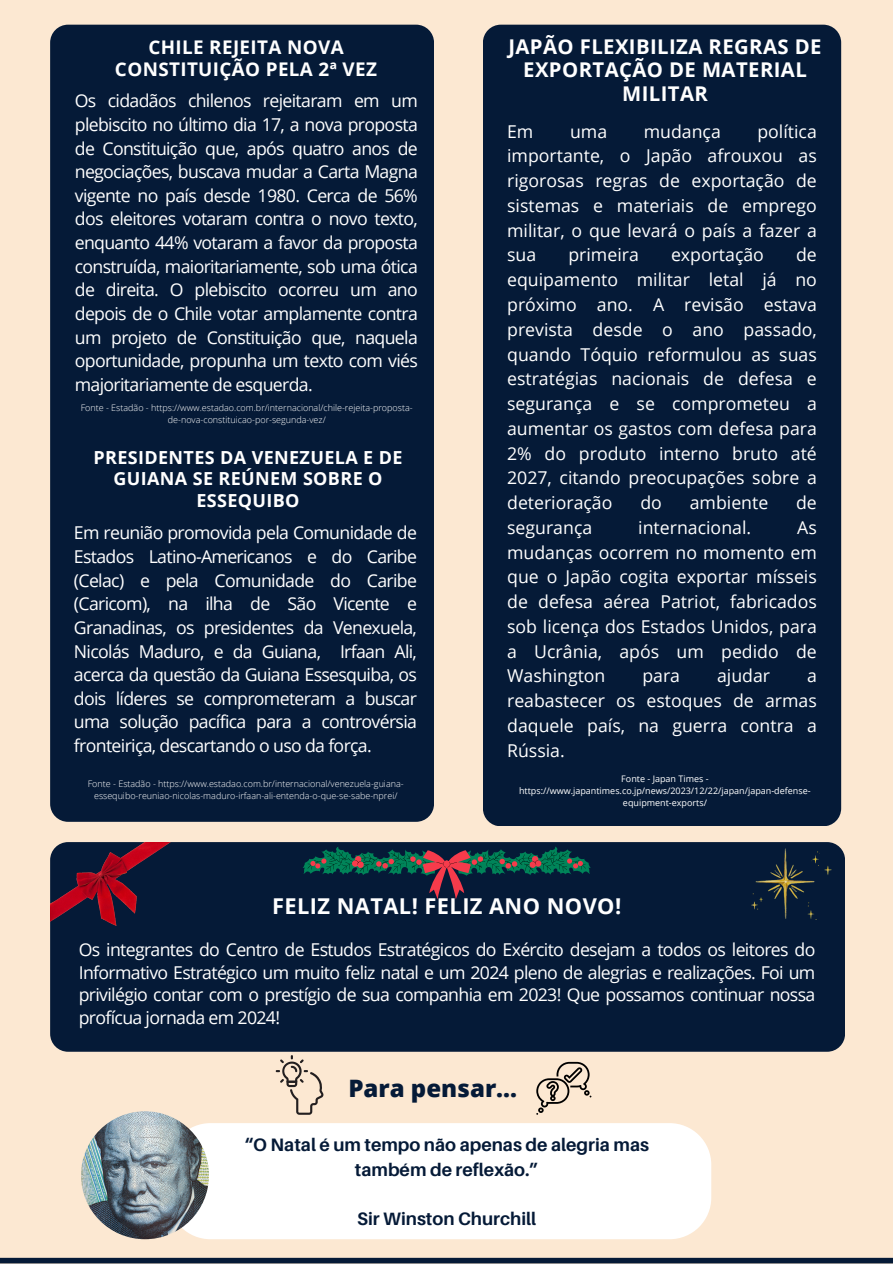
<style>
.page{position:relative;width:893px;height:1264px;background:#fff}
.page>*{position:absolute;margin:0;border:0;box-sizing:border-box;transform-origin:0 0}
.t1{font:800 24px "Open Sans";color:#051a37}
.t2{font:700 21.75px "Open Sans";letter-spacing:.02em;color:#fff}
.t3{font:700 20.25px/23.7px "Open Sans";letter-spacing:.02em;color:#fff;text-align:center}
.t4{font:700 18.75px/22.5px "Open Sans";letter-spacing:.02em;color:#fff;text-align:center}
.t5{font:700 18px/24.8px "Aileron";color:#051a37;text-align:center}
.t6{font:700 18px/21.3px "Open Sans";letter-spacing:.02em;color:#fff;text-align:center}
.t7{font:17.7px/24.8px "Open Sans";color:#fff;text-align:justify}
.t8{font:300 9px/12px "Open Sans";color:#fff;text-align:center}
.t9{font:9px/12px "Open Sans";color:#fff;text-align:center}
</style>
<div class="page">
<div style="left:0;top:0;width:892px;height:1263px;background:#fce8d2"></div>
<div style="left:50px;top:842px;width:795px;height:209px;background:#051a37;border-radius:18px"></div>
<div style="left:50px;top:25px;width:384px;height:796px;background:#051a37;border-radius:18px"></div>
<div style="left:169px;top:1123px;width:542px;height:116px;background:#fff"></div>
<div style="left:483px;top:25px;width:358px;height:801px;background:#051a37;border-radius:18px"></div>
<img style="left:81px;top:1111px;width:128px;height:128px;border-radius:50%">
<svg style="left:276px;top:1055px;width:47px;height:59px"></svg>
<svg style="left:536px;top:1061px;width:55px;height:53px"></svg>
<div style="left:0;top:1257px;width:892px;height:6px;background:#051a37"></div>
<svg style="left:303px;top:846px;width:287px;height:53px"></svg>
<img style="left:50px;top:842px;width:120px;height:83px">
<img style="left:751px;top:848px;width:80px;height:71px">
<p class="t4" style="left:115px;top:35px;width:263px">CHILE REJEITA NOVA<br>CONSTITUIÇÃO PELA 2ª VEZ</p>
<p class="t7" style="left:75px;top:88px;width:344px;line-height:23.7px">Os cidadãos chilenos rejeitaram em um plebiscito no último dia 17, a nova proposta de Constituição que, após quatro anos de negociações, buscava mudar a Carta Magna vigente no país desde 1980. Cerca de 56% dos eleitores votaram contra o novo texto, enquanto 44% votaram a favor da proposta construída, maioritariamente, sob uma ótica de direita. O plebiscito ocorreu um ano depois de o Chile votar amplamente contra um projeto de Constituição que, naquela oportunidade, propunha um texto com viés majoritariamente de esquerda.</p>
<p class="t8" style="left:81px;top:402px;width:333px">Fonte - Estadão - https://www.estadao.com.br/internacional/chile-rejeita-proposta&shy;de-nova-constituicao-por-segunda-vez/</p>
<p class="t6" style="left:93px;top:446px;width:310px">PRESIDENTES DA VENEZUELA E DE<br>GUIANA SE REÚNEM SOBRE O<br>ESSEQUIBO</p>
<p class="t7" style="left:74px;top:520px;width:344px;line-height:23.7px">Em reunião promovida pela Comunidade de Estados Latino-Americanos e do Caribe (Celac) e pela Comunidade do Caribe (Caricom), na ilha de São Vicente e Granadinas, os presidentes da Venexuela, Nicolás Maduro, e da Guiana, Irfaan Ali, acerca da questão da Guiana Essesquiba, os dois líderes se comprometeram a buscar uma solução pacífica para a controvérsia fronteiriça, descartando o uso da força.</p>
<p class="t8" style="left:88px;top:778px;width:317px">Fonte - Estadão - https://www.estadao.com.br/internacional/venezuela-guiana&shy;essequibo-reuniao-nicolas-maduro-irfaan-ali-entenda-o-que-se-sabe-nprei/</p>
<p class="t3" style="left:508px;top:34px;width:315px">JAPÃO FLEXIBILIZA REGRAS DE<br>EXPORTAÇÃO DE MATERIAL<br>MILITAR</p>
<p class="t7" style="left:507px;top:118px;width:311px;text-indent:250px">política importante, o Japão afrouxou as rigorosas regras de exportação de sistemas e materiais de emprego militar, o que levará o país a fazer a sua</p>
<p class="t7" style="left:507px;top:118px;width:28px">Em</p>
<p class="t7" style="left:570px;top:118px;width:39px">uma</p>
<p class="t7" style="left:643px;top:118px;width:79px">mudança</p>
<p class="t7" style="left:507px;top:242px;width:311px;text-indent:289px">de equipamento militar letal já no próximo ano. A revisão estava prevista desde o ano passado, quando Tóquio reformulou as suas estratégias nacionais de defesa e segurança e se comprometeu a aumentar os gastos com defesa para 2% do produto interno bruto até 2027, citando preocupações sobre a deterioração</p>
<p class="t7" style="left:568px;top:242px;width:72px">primeira</p>
<p class="t7" style="left:671px;top:242px;width:94px">exportação</p>
<p class="t7" style="left:640px;top:490px;width:23px">do</p>
<p class="t7" style="left:689px;top:490px;width:80px">ambiente</p>
<p class="t7" style="left:796px;top:490px;width:22px">de</p>
<p class="t7" style="left:507px;top:514px;width:87px">segurança</p>
<p class="t7" style="left:638px;top:514px;width:114px">internacional.</p>
<p class="t7" style="left:507px;top:514px;width:311px;text-indent:290px">As mudanças ocorrem no momento em que o Japão cogita exportar mísseis de defesa aérea Patriot, fabricados sob licença dos Estados Unidos, para a Ucrânia, após um pedido de Washington</p>
<p class="t7" style="left:642px;top:663px;width:39px">para</p>
<p class="t7" style="left:717px;top:663px;width:55px">ajudar</p>
<p class="t7" style="left:507px;top:663px;width:311px;text-indent:300px">a reabastecer os estoques de armas daquele país, na guerra contra a Rússia.</p>
<p class="t9" style="left:519px;top:772px;width:293px">Fonte - Japan Times - https://www.japantimes.co.jp/news/2023/12/22/japan/japan-defense&shy;equipment-exports/</p>
<p class="t2" style="left:272px;top:891px;width:350px">FELIZ NATAL! FELIZ ANO NOVO!</p>
<p class="t7" style="left:79px;top:938px;width:738px;line-height:22.5px">Os integrantes do Centro de Estudos Estratégicos do Exército desejam a todos os leitores do Informativo Estratégico um muito feliz natal e um 2024 pleno de alegrias e realizações. Foi um privilégio contar com o prestígio de sua companhia em 2023! Que possamos continuar nossa profícua jornada em 2024!</p>
<p class="t1" style="left:348px;top:1071px;width:170px">Para pensar...</p>
<p class="t5" style="left:244px;top:1131px;width:406px">“O Natal é um tempo não apenas de alegria mas também de reflexão.”</p>
<p class="t5" style="left:357px;top:1205px;width:180px">Sir Winston Churchill</p>
</div>
